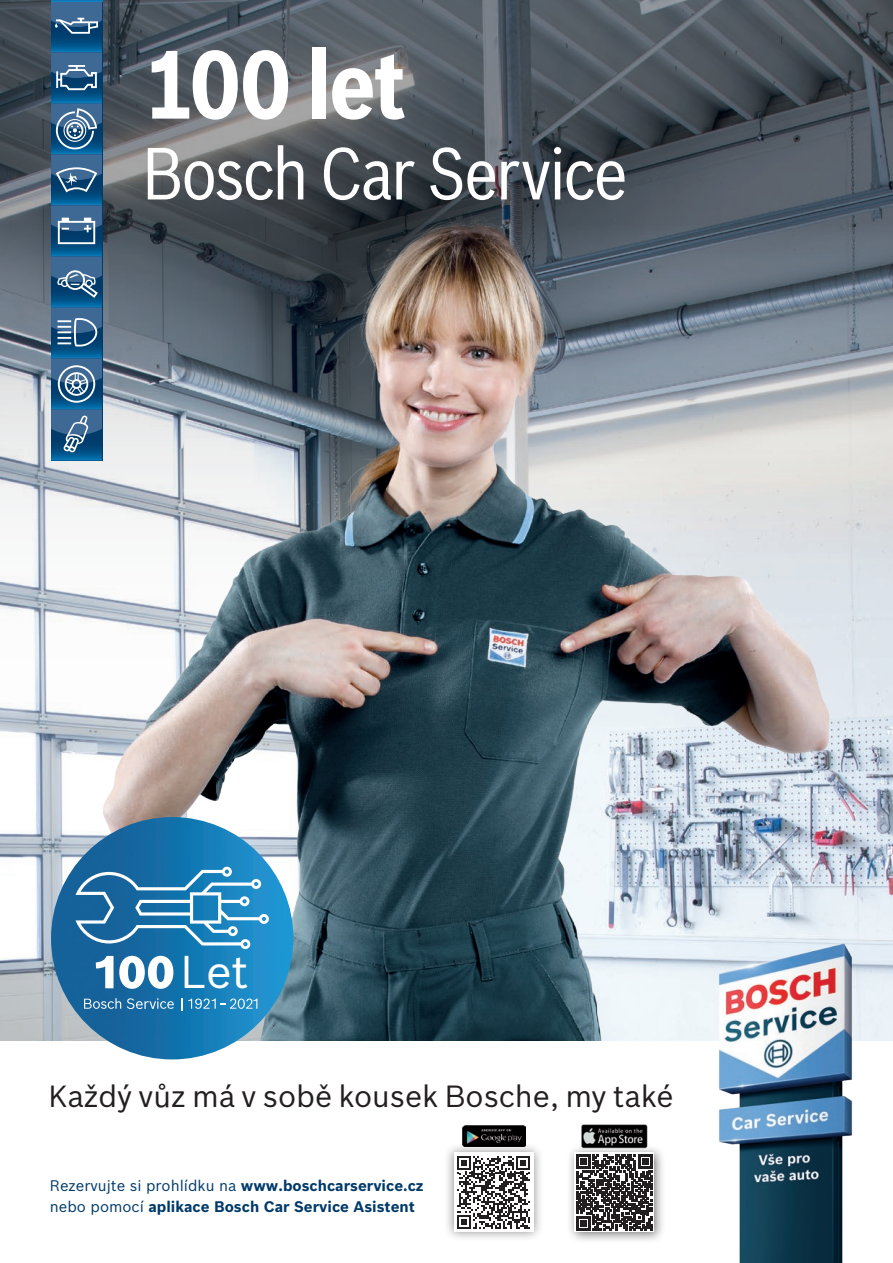
<style>
.page{position:relative;width:893px;height:1263px;background:#fff}
.page>*{position:absolute;margin:0;border:0;box-sizing:border-box;transform-origin:0 0}
.t1{font:700 94.5px "Bosch Sans Cond";letter-spacing:-.015em;color:#fff}
.t2{font:72px "Bosch Sans Cond";letter-spacing:-.015em;color:#fff}
.t3{font:45px "Bosch Sans";color:#fff}
.t4{font:30px "Bosch Sans";color:#231f20}
.t5{font:700 15px/21.1px "Bosch Sans";color:#003a6a}
.s1{font-weight:400}
</style>
<div class="page">
<img style="left:0;top:0;width:893px;height:1041px">
<svg style="left:51px;top:1px;width:51px;height:459px;background:#356b96"></svg>
<hr style="left:51px;top:0;width:51px;height:1px;background:#0c78b7">
<img style="left:701px;top:926px;width:170px;height:337px">
<img style="left:51px;top:817px;width:242px;height:242px;border-radius:121px">
<svg style="left:76px;top:867px;width:193px;height:82px;background:#408cbc"></svg>
<svg style="left:96px;top:956px;width:77px;height:33px"></svg>
<svg style="left:84px;top:998px;width:37px;height:11px"></svg>
<svg style="left:127px;top:998px;width:47px;height:11px"></svg>
<svg style="left:181px;top:998px;width:1px;height:13px"></svg>
<svg style="left:188px;top:998px;width:69px;height:11px"></svg>
<img style="left:463px;top:1125px;width:62px;height:17px">
<div style="left:444px;top:1142px;width:100px;height:100px;background:#231f20;opacity:.5"></div>
<div style="left:454px;top:1152px;width:80px;height:80px;background:#fff"></div>
<svg style="left:457px;top:1156px;width:73px;height:73px"></svg>
<img style="left:581px;top:1124px;width:67px;height:20px">
<div style="left:566px;top:1144px;width:100px;height:100px;background:#231f20;opacity:.6"></div>
<svg style="left:575px;top:1152px;width:79px;height:80px"></svg>
<svg style="left:576px;top:1154px;width:76px;height:76px"></svg>
<h1 class="t1" style="left:143px;top:14px;width:264px">100 let</h1>
<h2 class="t2" style="left:143px;top:120px;width:486px">Bosch Car Service</h2>
<h3 class="t3" style="left:181px;top:939px;width:70px">Let</h3>
<h3 class="t4" style="left:48px;top:1074px;width:627px">Každý vůz má v sobě kousek Bosche, my také</h3>
<p class="t5" style="left:50px;top:1174px;width:375px"><span class="s1">Rezervujte si prohlídku na</span> www.boschcarservice.cz <span class="s1">nebo pomocí</span> aplikace Bosch Car Service Asistent</p>
</div>
